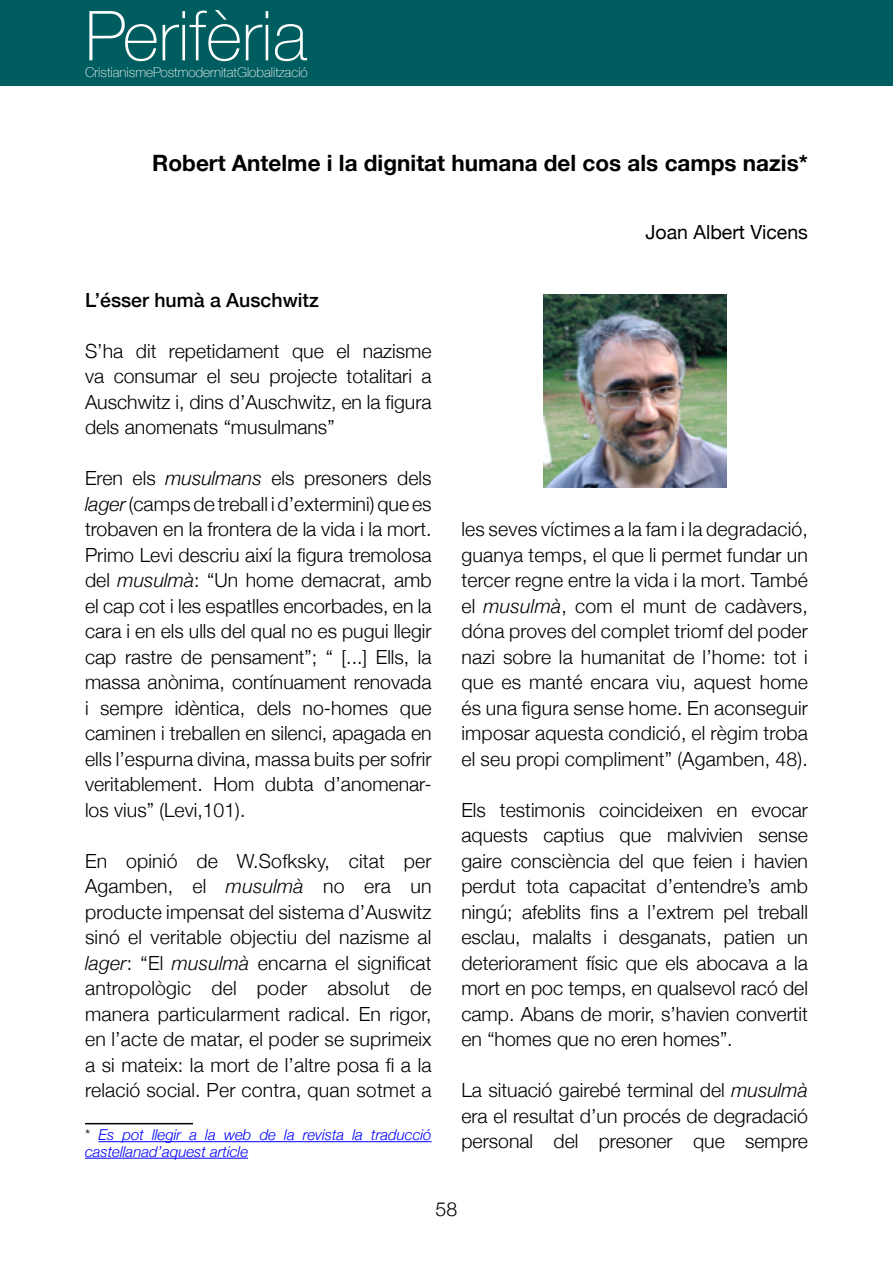
<style>
.page{position:relative;width:893px;height:1263px;background:#fff}
.page>*{position:absolute;margin:0;border:0;box-sizing:border-box;transform-origin:0 0}
.t1{font:100 69px "Helvetica Neue";color:#fff}
.t2{font:700 22.5px "Helvetica Neue";color:#000}
.t3{font:300 19.5px/25.5px "Helvetica Neue";color:#000;text-align:justify}
.t4{font:500 19.5px "Helvetica Neue";color:#000}
.t5{font:19.5px "Helvetica Neue";color:#000}
.t6{font:italic 300 15px/16.5px "Helvetica Neue";color:#00f}
.t7{font:100 13.5px "Helvetica Neue";color:#fff}
.s1{font-style:italic}
.s2{font-style:normal;color:#000}
</style>
<div class="page">
<div style="left:0;top:0;width:893px;height:86px;background:#005d5f"></div>
<hr style="left:85px;top:1123px;width:108px;height:1px;background:#000">
<hr style="left:98px;top:1141px;width:334px;height:1px;background:#00f">
<hr style="left:85px;top:1158px;width:163px;height:1px;background:#00f">
<img style="left:543px;top:294px;width:183px;height:193px">
<h1 class="t1" style="left:85px;top:-17px;width:224px">Perifèria</h1>
<p class="t7" style="left:85px;top:62px;width:224px">CristianismePostmodernitatGlobalització</p>
<p class="t2" style="left:152px;top:145px;width:657px">Robert Antelme i la dignitat humana del cos als camps nazis*</p>
<p class="t4" style="left:85px;top:284px;width:235px">L’ésser humà a Auschwitz</p>
<p class="t3" style="left:85px;top:337px;width:348px">S’ha dit repetidament que el nazisme va consumar el seu projecte totalitari a Auschwitz i, dins d’Auschwitz, en la figura dels anomenats “musulmans”</p>
<p class="t3" style="left:85px;top:464px;width:348px">Eren els <span class="s1">musulmans</span> els presoners dels <span class="s1">lager</span> (camps de treball i d’extermini) que es trobaven en la frontera de la vida i la mort.<br>Primo Levi descriu així la figura tremolosa del <span class="s1">musulmà</span>: “Un home demacrat, amb el cap cot i les espatlles encorbades, en la cara i en els ulls del qual no es pugui llegir cap rastre de pensament”; “ [...] Ells, la massa anònima, contínuament renovada i sempre idèntica, dels no-homes que caminen i treballen en silenci, apagada en ells l’espurna divina, massa buits per sofrir veritablement. Hom dubta d’anomenar&shy;los vius” (Levi,101).</p>
<p class="t3" style="left:85px;top:847px;width:348px">En opinió de W.Sofksky, citat per Agamben, el <span class="s1">musulmà</span> no era un producte impensat del sistema d’Auswitz sinó el veritable objectiu del nazisme al <span class="s1">lager</span>: “El <span class="s1">musulmà</span> encarna el significat antropològic del poder absolut de manera particularment radical. En rigor, en l’acte de matar, el poder se suprimeix a si mateix: la mort de l’altre posa fi a la relació social. Per contra, quan sotmet a</p>
<p class="t6" style="left:85px;top:1125px;width:348px"><span class="s2">*</span> Es pot llegir a la web de la revista la traducció castellanad’aquest article</p>
<p class="t5" style="left:645px;top:218px;width:164px">Joan Albert Vicens</p>
<p class="t3" style="left:461px;top:515px;width:348px">les seves víctimes a la fam i la degradació, guanya temps, el que li permet fundar un tercer regne entre la vida i la mort. També el <span class="s1">musulmà</span>, com el munt de cadàvers, dóna proves del complet triomf del poder nazi sobre la humanitat de l’home: tot i que es manté encara viu, aquest home és una figura sense home. En aconseguir imposar aquesta condició, el règim troba el seu propi compliment” (Agamben, 48).</p>
<p class="t3" style="left:461px;top:796px;width:348px">Els testimonis coincideixen en evocar aquests captius que malvivien sense gaire consciència del que feien i havien perdut tota capacitat d’entendre’s amb ningú; afeblits fins a l’extrem pel treball esclau, malalts i desganats, patien un deteriorament físic que els abocava a la mort en poc temps, en qualsevol racó del camp. Abans de morir, s’havien convertit en “homes que no eren homes”.</p>
<p class="t3" style="left:461px;top:1076px;width:348px">La situació gairebé terminal del <span class="s1">musulmà </span>era el resultat d’un procés de degradació personal del presoner que sempre</p>
<p class="t3" style="left:436px;top:1195px;width:23px">58</p>
</div>
